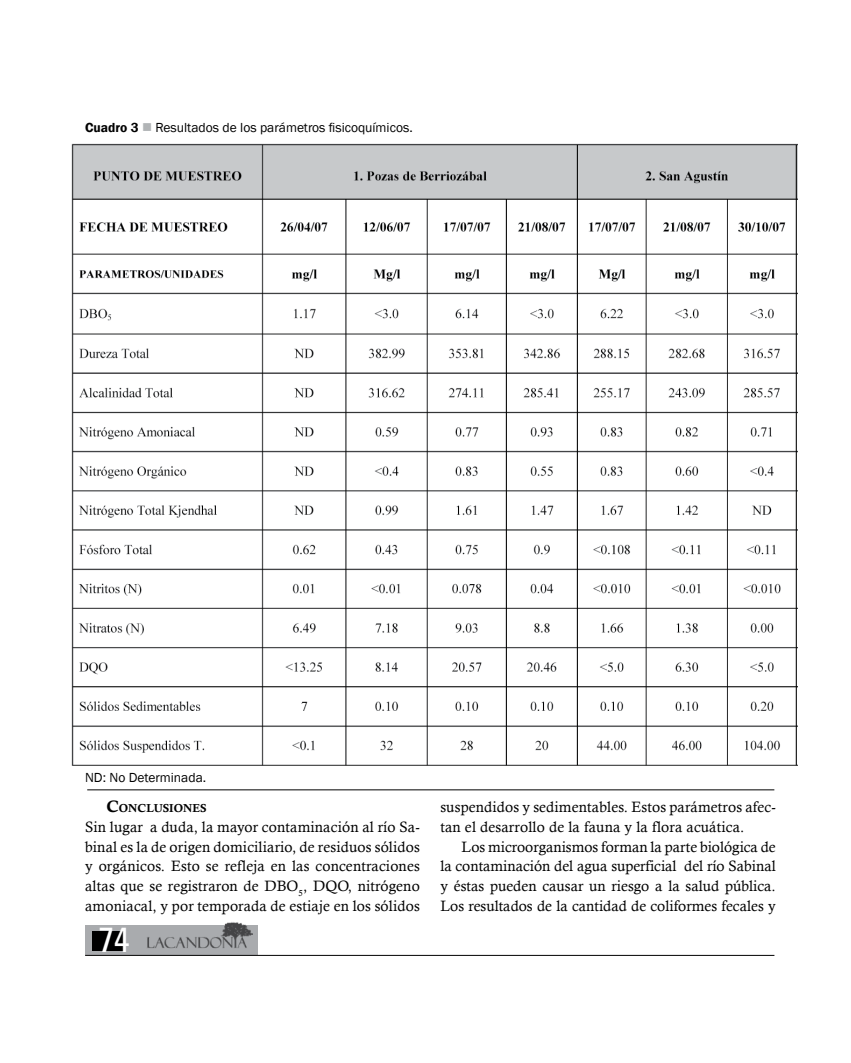
<style>
.page{position:relative;width:851px;height:1063px;background:#fff}
.page>*{position:absolute;margin:0;border:0;box-sizing:border-box;transform-origin:0 0}
.t1{font:condensed 34.5px "Univers";color:#fff}
.t2{font:15px/19.8px "Calisto";letter-spacing:.01em;color:#000;text-align:justify}
.t3{font:13.5px "Franklin Gothic";color:#000}
.t4{font:11.55px "Calis MT Bol";color:#000}
.s1{font-weight:600}
.s2{color:#b1b4b6}
.s3{font-size:16.5px}
</style>
<div class="page">
<div style="left:85px;top:925px;width:173px;height:30px;background:#a9abae"></div>
<div style="left:92px;top:931px;width:31px;height:19px;background:#000"></div>
<hr style="left:85px;top:955px;width:689px;height:1px;background:#000">
<img style="left:147px;top:922px;width:106px;height:27px">
<img style="left:71px;top:143px;width:726px;height:623px">
<hr style="left:87px;top:789px;width:687px;height:1px;background:#000">
<p class="t3" style="left:85px;top:119px;width:329px"><span class="s1">Cuadro 3</span> <span class="s2">■</span> Resultados de los parámetros fisicoquímicos.</p>
<p class="t3" style="left:85px;top:769px;width:123px">ND: No Determinada.</p>
<p class="t4" style="left:106px;top:802px;width:102px"><span class="s3">C</span>ONCLUSIONES</p>
<p class="t2" style="left:85px;top:817px;width:336px">Sin lugar a duda, la mayor contaminación al río Sa&shy;binal es la de origen domiciliario, de residuos sólidos y orgánicos. Esto se refleja en las concentraciones altas que se registraron de DBO<sub>5</sub>, DQO, nitrógeno amoniacal, y por temporada de estiaje en los sólidos</p>
<h1 class="t1" style="left:99px;top:917px;width:32px">74</h1>
<p class="t2" style="left:440px;top:797px;width:337px">suspendidos y sedimentables. Estos parámetros afec&shy;tan el desarrollo de la fauna y la flora acuática.</p>
<p class="t2" style="left:440px;top:836px;width:337px;text-indent:21px">Los microorganismos forman la parte biológica de la contaminación del agua superficial del río Sabinal y éstas pueden causar un riesgo a la salud pública.<br>Los resultados de la cantidad de coliformes fecales y</p>
</div>
